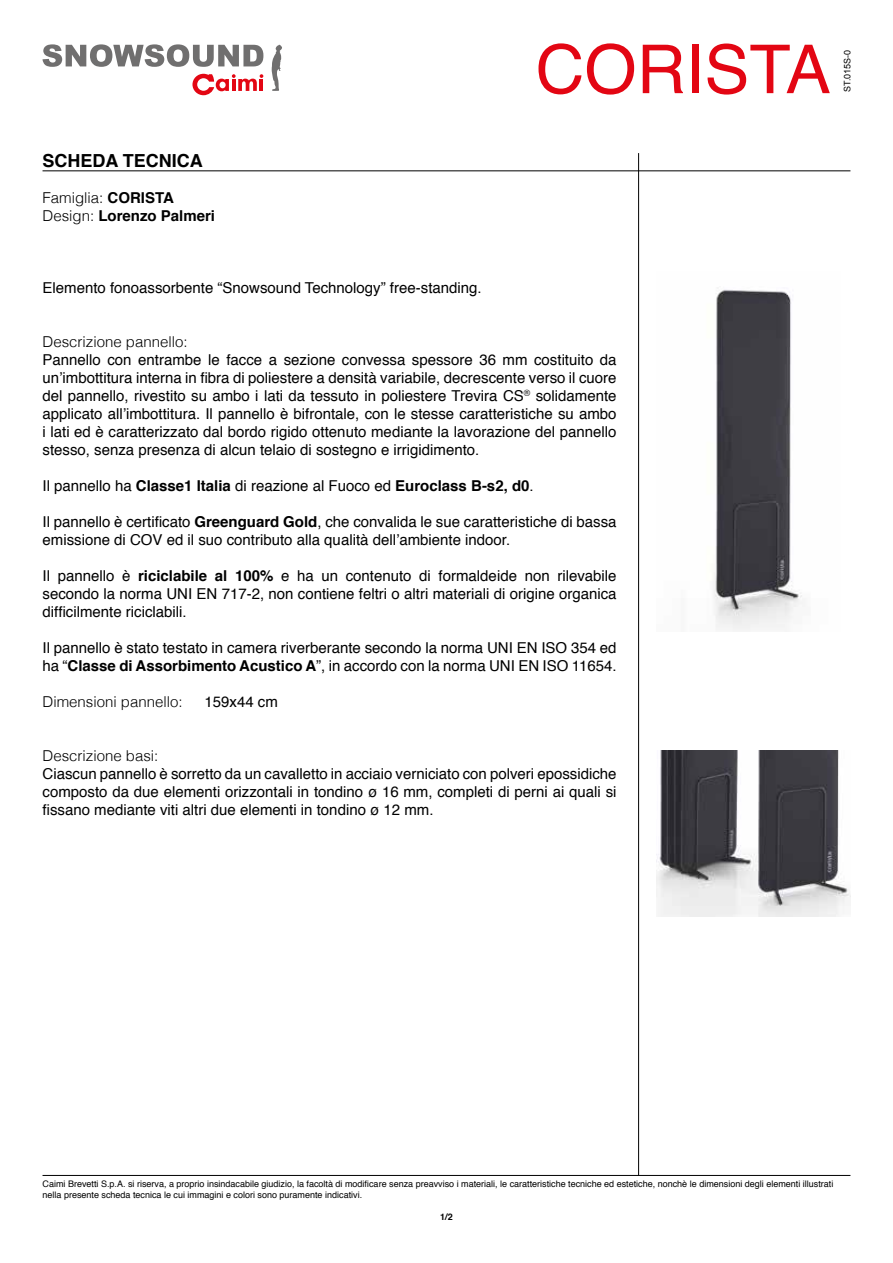
<style>
.page{position:relative;width:893px;height:1263px;background:#fff}
.page>*{position:absolute;margin:0;border:0;box-sizing:border-box;transform-origin:0 0}
.t1{font:67.5px "Helvetica";color:#e30613}
.t2{font:700 18px "Helvetica";color:#000}
.t3{font:15px/18px "Helvetica";color:#000;text-align:justify}
.t4{font:300 15px "Helvetica";color:#000}
.t5{font:700 15px/18px "Helvetica";color:#000}
.t6{font:9px/10.8px "Helvetica";color:#000}
.t7{font:9px "Arial";color:#000}
.t8{font:700 9px "Helvetica";color:#000}
.s1{font-weight:300}
.s2{font-weight:700}
</style>
<div class="page">
<hr style="left:43px;top:170px;width:807px;height:1px;background:#000">
<hr style="left:43px;top:1175px;width:807px;height:1px;background:#000">
<hr style="left:638px;top:153px;width:1px;height:1022px;background:#000">
<img style="left:714px;top:289px;width:89px;height:342px">
<img style="left:657px;top:750px;width:193px;height:166px">
<svg style="left:43px;top:44px;width:220px;height:23px"></svg>
<svg style="left:272px;top:45px;width:10px;height:46px"></svg>
<svg style="left:192px;top:74px;width:71px;height:21px"></svg>
<p class="t2" style="left:43px;top:146px;width:162px">SCHEDA TECNICA</p>
<p class="t5" style="left:43px;top:189px;width:174px"><span class="s1">Famiglia:</span> CORISTA<br><span class="s1">Design:</span> Lorenzo Palmeri</p>
<h1 class="t1" style="left:536px;top:17px;width:297px">CORISTA</h1>
<p class="t7" style="left:841px;top:92px;width:44px;rotate:-90deg">ST.015S-0</p>
<p class="t3" style="left:43px;top:279px;width:441px">Elemento fonoassorbente “Snowsound Technology” free-standing.</p>
<p class="t4" style="left:43px;top:329px;width:147px">Descrizione pannello:</p>
<p class="t3" style="left:43px;top:351px;width:576px">Pannello con entrambe le facce a sezione convessa spessore 36 mm costituito da un’imbottitura interna in fibra di poliestere a densità variabile, decrescente verso il cuore del pannello, rivestito su ambo i lati da tessuto in poliestere Trevira CS<sup>®</sup> solidamente applicato all’imbottitura. Il pannello è bifrontale, con le stesse caratteristiche su ambo i lati ed è caratterizzato dal bordo rigido ottenuto mediante la lavorazione del pannello stesso, senza presenza di alcun telaio di sostegno e irrigidimento.</p>
<p class="t3" style="left:43px;top:477px;width:493px">Il pannello ha <span class="s2">Classe1 Italia</span> di reazione al Fuoco ed <span class="s2">Euroclass B-s2, d0</span>.</p>
<p class="t3" style="left:43px;top:513px;width:576px">Il pannello è certificato <span class="s2">Greenguard Gold</span>, che convalida le sue caratteristiche di bassa emissione di COV ed il suo contributo alla qualità dell’ambiente indoor.</p>
<p class="t3" style="left:43px;top:567px;width:575px">Il pannello è <span class="s2">riciclabile al 100%</span> e ha un contenuto di formaldeide non rilevabile secondo la norma UNI EN 717-2, non contiene feltri o altri materiali di origine organica difficilmente riciclabili.</p>
<p class="t3" style="left:43px;top:639px;width:576px">Il pannello è stato testato in camera riverberante secondo la norma UNI EN ISO 354 ed ha “<span class="s2">Classe di Assorbimento Acustico A</span>”, in accordo con la norma UNI EN ISO 11654.</p>
<p class="t4" style="left:43px;top:689px;width:142px">Dimensioni pannello:</p>
<p class="t3" style="left:205px;top:693px;width:75px">159x44 cm</p>
<p class="t4" style="left:43px;top:743px;width:117px">Descrizione basi:</p>
<p class="t3" style="left:43px;top:765px;width:576px">Ciascun pannello è sorretto da un cavalletto in acciaio verniciato con polveri epossidiche composto da due elementi orizzontali in tondino ø 16 mm, completi di perni ai quali si fissano mediante viti altri due elementi in tondino ø 12 mm.</p>
<p class="t6" style="left:43px;top:1178px;width:792px">Caimi Brevetti S.p.A. si riserva, a proprio insindacabile giudizio, la facoltà di modificare senza preavviso i materiali, le caratteristiche tecniche ed estetiche, nonchè le dimensioni degli elementi illustrati nella presente scheda tecnica le cui immagini e colori sono puramente indicativi.</p>
<p class="t8" style="left:440px;top:1210px;width:14px">1/2</p>
</div>
